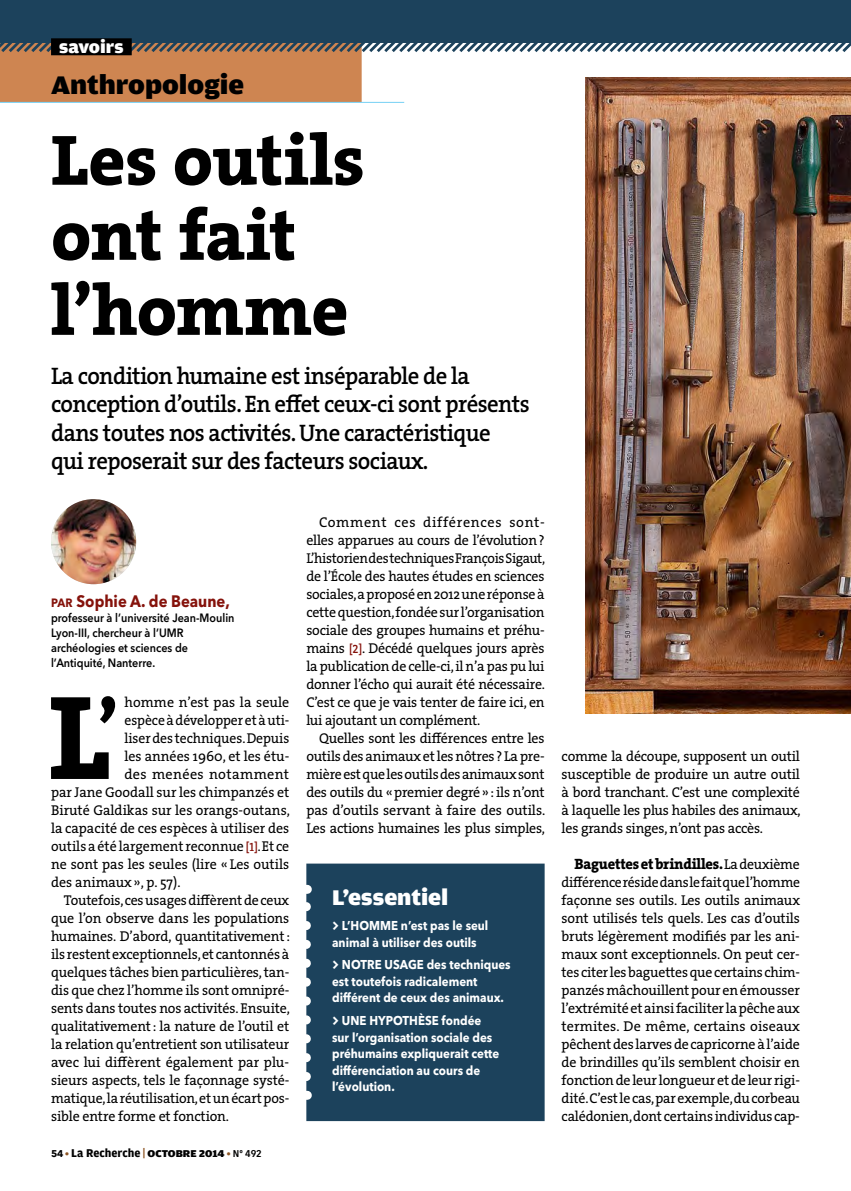
<style>
.page{position:relative;width:851px;height:1191px;background:#fff}
.page>*{position:absolute;margin:0;border:0;box-sizing:border-box;transform-origin:0 0}
.t1{font:120.9px "The Serif HP8 Ex Bld";color:#000}
.t2{font:72px/75px "The Serif HP8 Ex Bld";letter-spacing:-.01em;color:#000}
.t3{font:900 27px "Amplitude Wide";color:#000}
.t4{font:24px/28.5px "The Serif HP6 Se Bld";letter-spacing:-.025em;color:#000;scale:.95 1}
.t5{font:900 22.5px "Amplitude Wide";color:#fff}
.t6{font:900 18px "Amplitude Wide";letter-spacing:-.01em;color:#fff}
.t7{font:700 16.5px "Avenir Next LT Pro";color:#85120b;scale:.9 1}
.t8{font:15px "The Serif HP8 Ex Bld";letter-spacing:-.015em;color:#000}
.t9{font:14.25px/18px "The Serif HP5 Plain";letter-spacing:-.01em;color:#000;text-align:justify}
.t10{font:14.25px/18px "The Serif HP5 Plain";letter-spacing:-.01em;color:#000;text-align:justify;scale:.96 1}
.t11{font:14.25px "The Serif HP5 Plain";letter-spacing:.045em;color:#000}
.t12{font:14.25px "The Serif HP5 Plain";letter-spacing:.025em;color:#000}
.t13{font:700 12.75px/16.5px "Avenir Next LT Pro";color:#fff;scale:.9 1}
.t14{font:600 12px/15px "Avenir Next LT Pro";color:#000;scale:.9 1}
.t15{font:700 12px "Amplitude";color:#000}
.s1{font-size:12px}
.s2{font-family:"The Serif HP6 Se Bld";font-size:12px;color:#85120b}
.s3{font-family:"The Serif HP6 Se Bld";font-size:12px}
.s4{font-family:"Avenir Next LT Pro";font-size:9.75px}
.s5{font-family:"Avenir Next LT Pro";font-weight:600;font-stretch:condensed;font-size:9px;color:#8d5524}
.s6{font-size:12.6px;color:#8d5524}
.s7{font-family:"Amplitude Wide";font-weight:900;font-size:10.5px}
.s8{font-family:"Avenir Next LT Pro";font-weight:600;font-stretch:condensed;font-size:9.75px}
.s9{font-family:"The Serif HP8 Ex Bld";font-weight:400;font-size:14.25px}
.s10{font-family:"The Serif HP5 Plain";font-size:14.25px}
</style>
<div class="page">
<div style="left:0;top:42px;width:361px;height:60px;background:#ce8551"></div>
<hr style="left:0;top:102px;width:404px;height:1px;background:#76d0f4">
<svg style="left:0;top:43px;width:850px;height:12px"></svg>
<div style="left:0;top:0;width:850px;height:43px;background:#1c425c"></div>
<div style="left:51px;top:38px;width:81px;height:17px;background:#000"></div>
<img style="left:585px;top:78px;width:265px;height:635px">
<img style="left:51px;top:499px;width:85px;height:85px;border-radius:43px">
<div style="left:306px;top:863px;width:238px;height:258px;background:#1c425c"></div>
<svg style="left:306px;top:885px;width:5px;height:191px"></svg>
<p class="t6" style="left:59px;top:35px;width:66px">savoirs</p>
<p class="t3" style="left:51px;top:68px;width:194px">Anthropologie</p>
<p class="t2" style="left:51px;top:122px;width:315px">Les outils ont fait l’homme</p>
<p class="t4" style="left:51px;top:361px;width:505px">La condition humaine est inséparable de la conception d’outils. En effet ceux-ci sont présents dans toutes nos activités. Une caractéristique<br>qui reposerait sur des facteurs sociaux.</p>
<p class="t7" style="left:51px;top:591px;width:200px"><span class="s1">par</span> Sophie A. de Beaune,</p>
<p class="t14" style="left:51px;top:610px;width:205px">professeur à l’université Jean-Moulin<br>Lyon-III, chercheur à l’UMR archéologies et sciences de l’Antiquité, Nanterre.</p>
<p class="t1" style="left:49px;top:657px;width:71px">L<sup>’</sup></p>
<p class="t9" style="left:124px;top:693px;width:166px">homme n’est pas la seule</p>
<p class="t10" style="left:124px;top:711px;width:173px">espèce à développer et à uti-</p>
<p class="t10" style="left:124px;top:729px;width:173px">liser des techniques. Depuis</p>
<p class="t9" style="left:124px;top:747px;width:166px">les années 1960, et les étu-</p>
<p class="t12" style="left:124px;top:765px;width:166px">des menées notamment</p>
<p class="t9" style="left:51px;top:783px;width:240px">par Jane Goodall sur les chimpanzés et</p>
<p class="t9" style="left:51px;top:801px;width:240px">Biruté Galdikas sur les orangs-outans,</p>
<p class="t9" style="left:51px;top:819px;width:240px">la capacité de ces espèces à utiliser des</p>
<p class="t9" style="left:51px;top:837px;width:240px">outils a été largement reconnue <span class="s2">[1]</span><span class="s3">.</span>Et ce</p>
<p class="t9" style="left:51px;top:855px;width:240px">ne sont pas les seules (lire «Les outils</p>
<p class="t9" style="left:51px;top:873px;width:131px">des animaux», p. 57).</p>
<p class="t9" style="left:64px;top:891px;width:227px">Toutefois, ces usages diffèrent de ceux</p>
<p class="t9" style="left:51px;top:909px;width:240px">que l’on observe dans les populations</p>
<p class="t9" style="left:51px;top:927px;width:240px">humaines. D’abord, quantitativement:</p>
<p class="t9" style="left:51px;top:945px;width:239px">ils restent exceptionnels, et cantonnés à</p>
<p class="t9" style="left:51px;top:963px;width:240px">quelques tâches bien particulières, tan-</p>
<p class="t9" style="left:51px;top:981px;width:240px">dis que chez l’homme ils sont omnipré-</p>
<p class="t9" style="left:51px;top:999px;width:240px">sents dans toutes nos activités. Ensuite,</p>
<p class="t9" style="left:51px;top:1017px;width:240px">qualitativement: la nature de l’outil et</p>
<p class="t9" style="left:51px;top:1035px;width:240px">la relation qu’entretient son utilisateur</p>
<p class="t9" style="left:51px;top:1053px;width:239px">avec lui diffèrent également par plu-</p>
<p class="t9" style="left:51px;top:1071px;width:240px">sieurs aspects, tels le façonnage systé-</p>
<p class="t9" style="left:51px;top:1089px;width:240px">matique, la réutilisation, et un écart pos-</p>
<p class="t9" style="left:51px;top:1107px;width:179px">sible entre forme et fonction.</p>
<p class="t15" style="left:51px;top:1145px;width:212px"><span class="s4">54</span> <span class="s5">•</span> La Recherche <span class="s6">|</span> <span class="s7">octobre 2014</span> <span class="s5">•</span> <span class="s8">nº 492</span></p>
<p class="t11" style="left:319px;top:513px;width:227px">Comment ces différences sont-</p>
<p class="t9" style="left:306px;top:531px;width:240px">elles apparues au cours de l’évolution?</p>
<p class="t10" style="left:306px;top:549px;width:250px">L’historien des techniques FrançoisSigaut,</p>
<p class="t9" style="left:306px;top:567px;width:240px">de l’École des hautes études en sciences</p>
<p class="t9" style="left:306px;top:585px;width:240px">sociales, a proposé en 2012 une réponse à</p>
<p class="t9" style="left:306px;top:603px;width:240px">cette question, fondée sur l’organisation</p>
<p class="t9" style="left:306px;top:621px;width:240px">sociale des groupes humains et préhu-</p>
<p class="t9" style="left:306px;top:639px;width:240px">mains <span class="s2">[2]</span>. Décédé quelques jours après</p>
<p class="t9" style="left:306px;top:657px;width:240px">la publication de celle-ci, il n’a pas pu lui</p>
<p class="t9" style="left:306px;top:675px;width:240px">donner l’écho qui aurait été nécessaire.</p>
<p class="t9" style="left:306px;top:693px;width:240px">C’est ce que je vais tenter de faire ici, en</p>
<p class="t9" style="left:306px;top:711px;width:175px">lui ajoutant un complément.</p>
<p class="t9" style="left:319px;top:729px;width:227px">Quelles sont les différences entre les</p>
<p class="t9" style="left:306px;top:747px;width:240px">outils des animaux et les nôtres? La pre-</p>
<p class="t9" style="left:306px;top:765px;width:240px">mière est que les outils des animaux sont</p>
<p class="t9" style="left:306px;top:783px;width:240px">des outils du «premier degré»: ils n’ont</p>
<p class="t9" style="left:306px;top:801px;width:240px">pas d’outils servant à faire des outils.</p>
<p class="t9" style="left:306px;top:819px;width:240px">Les actions humaines les plus simples,</p>
<p class="t5" style="left:332px;top:883px;width:118px">L’essentiel</p>
<p class="t13" style="left:332px;top:917px;width:175px"><span class="s9">&gt;</span> L’homme n’est pas le seul animal à utiliser des outils</p>
<p class="t13" style="left:332px;top:956px;width:200px"><span class="s9">&gt;</span> Notre usage des techniques est toutefois radicalement différent de ceux des animaux.</p>
<p class="t13" style="left:332px;top:1012px;width:187px"><span class="s9">&gt;</span> Un e hypothèse fondée sur l’organisation sociale des préhumains expliquerait cette différenciation au cours de l’évolution.</p>
<p class="t9" style="left:561px;top:747px;width:240px">comme la découpe, supposent un outil susceptible de produire un autre outil à bord tranchant. C’est une complexité à laquelle les plus habiles des animaux, les grands singes, n’ont pas accès.</p>
<p class="t8" style="left:574px;top:854px;width:227px">Baguettes et brindilles. <span class="s10">La deuxième</span></p>
<p class="t10" style="left:561px;top:873px;width:250px">différence réside dans le fait que l’homme façonne ses outils. Les outils animaux sont utilisés tels quels. Les cas d’outils bruts légèrement modifiés par les ani&shy;maux sont exceptionnels. On peut cer&shy;tes citer les baguettes que certains chim&shy;panzés mâchouillent pour en émousser l’extrémité et ainsi faciliter la pêche aux termites. De même, certains oiseaux pêchent des larves de capricorne à l’aide de brindilles qu’ils semblent choisir en fonction de leur longueur et de leur rigi&shy;dité. C’est le cas, par exemple, du corbeau calédonien, dont certains individus cap-</p>
</div>
